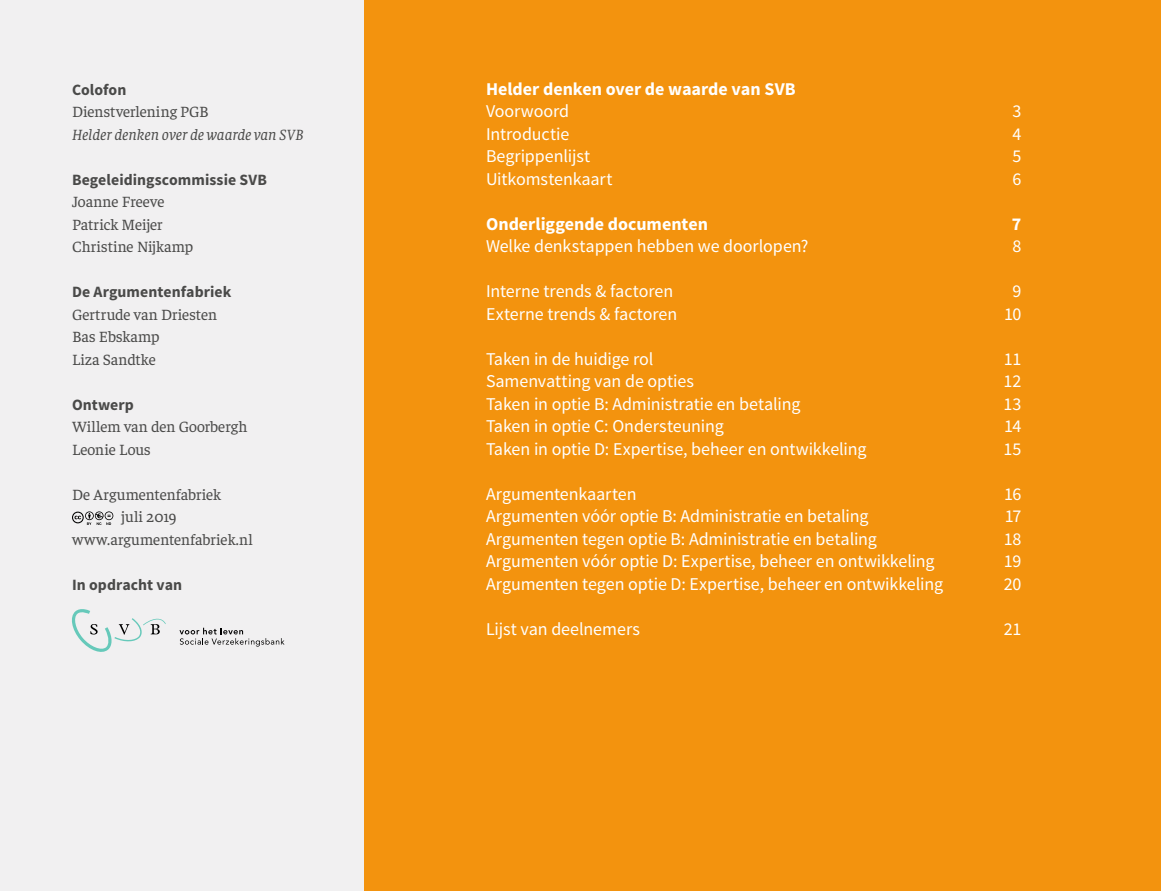
<style>
.page{position:relative;width:1161px;height:891px;background:#fff}
.page>*{position:absolute;margin:0;border:0;box-sizing:border-box;transform-origin:0 0}
.t1{font:18px "Source Sans Pro";letter-spacing:-.005em;color:#fff}
.t2{font:700 18px "Source Sans Pro";color:#fff}
.body_eerste_alinea{font:15.75px "Faustina";color:#4a4a49}
.kopH3_10_5_15{font:700 15.75px "Source Sans Pro";letter-spacing:.005em;color:#4a4a49}
.body_eerste_alinea-2{font:italic 15.75px "Faustina";letter-spacing:.005em;color:#4a4a49}
.body___wit{font:15.75px "Faustina";letter-spacing:-.01em;color:#4a4a49}
</style>
<div class="page">
<div style="left:0;top:0;width:387px;height:891px;background:#f1f0f1"></div>
<div style="left:364px;top:0;width:797px;height:891px;background:#f3930e"></div>
<svg style="left:72px;top:609px;width:94px;height:43px"></svg>
<svg style="left:179px;top:628px;width:106px;height:19px"></svg>
<svg style="left:72px;top:511px;width:41px;height:14px"></svg>
<p class="kopH3_10_5_15" style="left:72px;top:79px;width:56px">Colofon</p>
<p class="body_eerste_alinea" style="left:72px;top:101px;width:138px">Dienstverlening PGB</p>
<p class="body_eerste_alinea-2" style="left:72px;top:123px;width:233px">Helder denken over de waarde van SVB</p>
<p class="kopH3_10_5_15" style="left:72px;top:169px;width:197px">Begeleidingscommissie SVB</p>
<p class="body_eerste_alinea" style="left:72px;top:191px;width:94px">Joanne Freeve</p>
<p class="body_eerste_alinea" style="left:72px;top:214px;width:92px">Patrick Meijer</p>
<p class="body_eerste_alinea" style="left:72px;top:236px;width:123px">Christine Nijkamp</p>
<p class="kopH3_10_5_15" style="left:72px;top:282px;width:161px">De Argumentenfabriek</p>
<p class="body_eerste_alinea" style="left:72px;top:304px;width:147px">Gertrude van Driesten</p>
<p class="body_eerste_alinea" style="left:72px;top:326px;width:89px">Bas Ebskamp</p>
<p class="body_eerste_alinea" style="left:72px;top:349px;width:86px">Liza Sandtke</p>
<p class="kopH3_10_5_15" style="left:72px;top:394px;width:64px">Ontwerp</p>
<p class="body_eerste_alinea" style="left:72px;top:416px;width:177px">Willem van den Goorbergh</p>
<p class="body_eerste_alinea" style="left:72px;top:439px;width:80px">Leonie Lous</p>
<p class="body___wit" style="left:72px;top:484px;width:150px">De Argumentenfabriek</p>
<p class="body_eerste_alinea" style="left:121px;top:506px;width:57px">juli 2019</p>
<p class="body_eerste_alinea" style="left:72px;top:529px;width:182px">www.argumentenfabriek.nl</p>
<p class="kopH3_10_5_15" style="left:72px;top:574px;width:112px">In opdracht van</p>
<p class="t2" style="left:486px;top:77px;width:311px">Helder denken over de waarde van SVB</p>
<p class="t1" style="left:486px;top:100px;width:85px">Voorwoord</p>
<p class="t1" style="left:1013px;top:100px;width:10px">3</p>
<p class="t1" style="left:486px;top:122px;width:85px">Introductie</p>
<p class="t1" style="left:1013px;top:122px;width:10px">4</p>
<p class="t1" style="left:486px;top:145px;width:106px">Begrippenlijst</p>
<p class="t1" style="left:1013px;top:145px;width:10px">5</p>
<p class="t1" style="left:486px;top:167px;width:128px">Uitkomstenkaart</p>
<p class="t1" style="left:1013px;top:167px;width:10px">6</p>
<p class="t2" style="left:486px;top:212px;width:224px">Onderliggende documenten</p>
<p class="t2" style="left:1012px;top:212px;width:11px">7</p>
<p class="t1" style="left:486px;top:235px;width:324px">Welke denkstappen hebben we doorlopen?</p>
<p class="t1" style="left:1013px;top:235px;width:10px">8</p>
<p class="t1" style="left:486px;top:280px;width:189px">Interne trends &amp; factoren</p>
<p class="t1" style="left:1013px;top:280px;width:10px">9</p>
<p class="t1" style="left:486px;top:302px;width:193px">Externe trends &amp; factoren</p>
<p class="t1" style="left:1004px;top:302px;width:19px">10</p>
<p class="t1" style="left:486px;top:347px;width:169px">Taken in de huidige rol</p>
<p class="t1" style="left:1004px;top:347px;width:19px">11</p>
<p class="t1" style="left:486px;top:370px;width:209px">Samenvatting van de opties</p>
<p class="t1" style="left:1004px;top:370px;width:19px">12</p>
<p class="t1" style="left:486px;top:392px;width:316px">Taken in optie B: Administratie en betaling</p>
<p class="t1" style="left:1003px;top:392px;width:20px">13</p>
<p class="t1" style="left:486px;top:415px;width:239px">Taken in optie C: Ondersteuning</p>
<p class="t1" style="left:1004px;top:415px;width:19px">14</p>
<p class="t1" style="left:486px;top:437px;width:382px">Taken in optie D: Expertise, beheer en ontwikkeling</p>
<p class="t1" style="left:1003px;top:437px;width:20px">15</p>
<p class="t1" style="left:486px;top:482px;width:152px">Argumentenkaarten</p>
<p class="t1" style="left:1004px;top:482px;width:19px">16</p>
<p class="t1" style="left:486px;top:505px;width:384px">Argumenten vóór optie B: Administratie en betaling</p>
<p class="t1" style="left:1005px;top:505px;width:18px">17</p>
<p class="t1" style="left:486px;top:527px;width:392px">Argumenten tegen optie B: Administratie en betaling</p>
<p class="t1" style="left:1004px;top:527px;width:19px">18</p>
<p class="t1" style="left:486px;top:550px;width:450px">Argumenten vóór optie D: Expertise, beheer en ontwikkeling</p>
<p class="t1" style="left:1004px;top:550px;width:19px">19</p>
<p class="t1" style="left:486px;top:572px;width:459px">Argumenten tegen optie D: Expertise, beheer en ontwikkeling</p>
<p class="t1" style="left:1004px;top:572px;width:19px">20</p>
<p class="t1" style="left:486px;top:617px;width:155px">Lijst van deelnemers</p>
<p class="t1" style="left:1004px;top:617px;width:19px">21</p>
</div>
